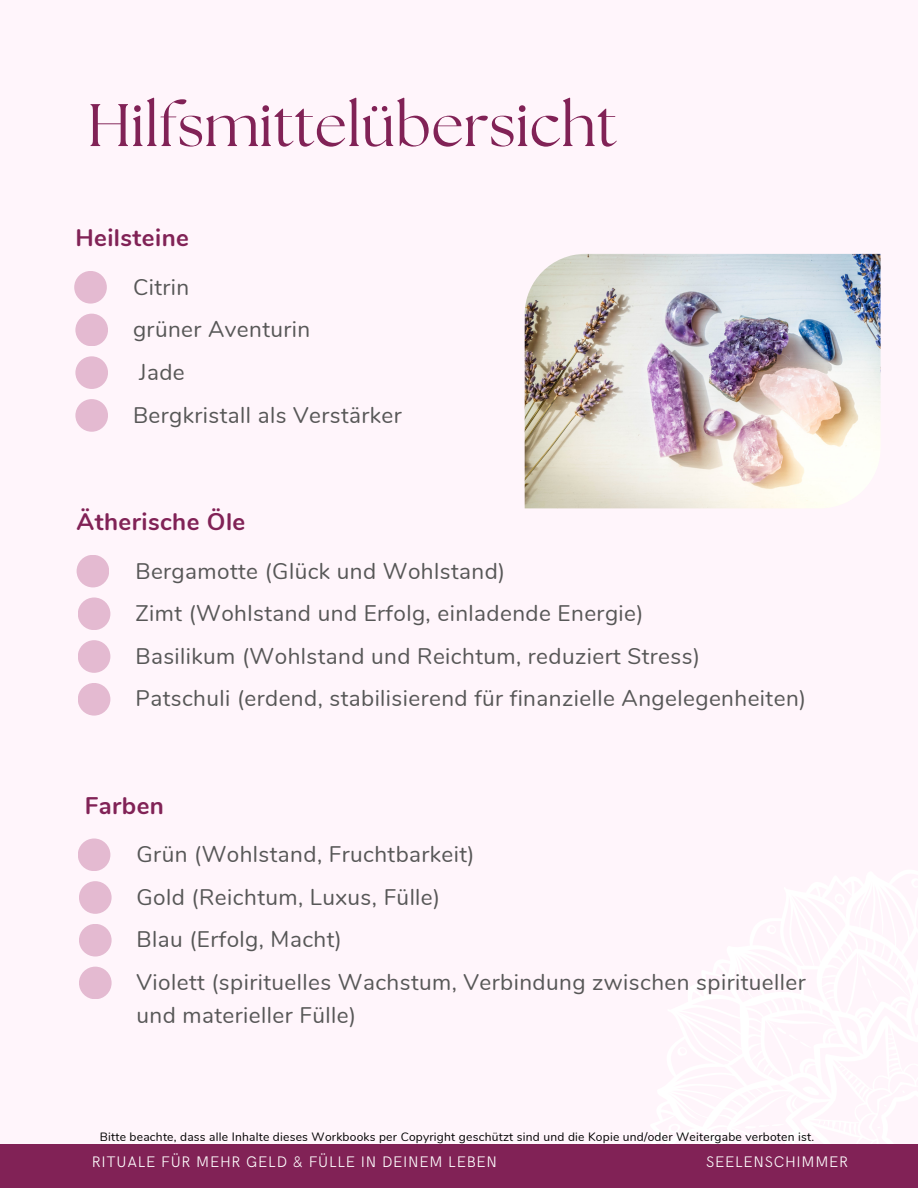
<style>
.page{position:relative;width:918px;height:1188px;background:#fff5fb}
.page>*{position:absolute;margin:0;border:0;box-sizing:border-box;transform-origin:0 0}
.t1{font:59.85px "The Seasons";letter-spacing:.005em;color:#812256}
.t2{font:700 24px "Nunito";letter-spacing:.02em;color:#812256}
.t3{font:22.5px/32.7px "Nunito";letter-spacing:.02em;color:#575757}
.t4{font:300 15.3px "HK Grotesk";letter-spacing:.05em;color:#fff}
.t5{font:12px "Nunito";letter-spacing:.02em;color:#000}
</style>
<div class="page">
<div style="left:74px;top:271px;width:33px;height:33px;background:#e4bad1;border-radius:50%"></div>
<div style="left:75px;top:314px;width:33px;height:32px;background:#e4bad1;border-radius:50%"></div>
<div style="left:75px;top:356px;width:33px;height:33px;background:#e4bad1;border-radius:50%"></div>
<div style="left:75px;top:399px;width:33px;height:33px;background:#e4bad1;border-radius:50%"></div>
<div style="left:77px;top:555px;width:32px;height:32px;background:#e4bad1;border-radius:50%"></div>
<div style="left:78px;top:598px;width:32px;height:32px;background:#e4bad1;border-radius:50%"></div>
<div style="left:78px;top:640px;width:32px;height:33px;background:#e4bad1;border-radius:50%"></div>
<div style="left:78px;top:683px;width:32px;height:33px;background:#e4bad1;border-radius:50%"></div>
<div style="left:78px;top:838px;width:32px;height:33px;background:#e4bad1;border-radius:50%"></div>
<div style="left:79px;top:881px;width:33px;height:33px;background:#e4bad1;border-radius:50%"></div>
<div style="left:79px;top:924px;width:33px;height:33px;background:#e4bad1;border-radius:50%"></div>
<div style="left:79px;top:967px;width:33px;height:32px;background:#e4bad1;border-radius:50%"></div>
<div style="left:867px;top:978px;width:5px;height:10px;background:#fff"></div>
<svg style="left:876px;top:1144px;width:42px;height:1px"></svg>
<div style="left:0;top:1145px;width:918px;height:43px;background:#812256"></div>
<img style="left:525px;top:254px;width:356px;height:254px">
<p class="t1" style="left:87px;top:98px;width:531px">Hilfsmittelübersicht</p>
<p class="t2" style="left:75px;top:221px;width:115px">Heilsteine</p>
<p class="t3" style="left:133px;top:271px;width:58px">Citrin</p>
<p class="t3" style="left:133px;top:313px;width:179px">grüner Aventurin</p>
<p class="t3" style="left:139px;top:356px;width:47px">Jade</p>
<p class="t3" style="left:133px;top:399px;width:270px">Bergkristall als Verstärker</p>
<p class="t2" style="left:77px;top:506px;width:170px">Ätherische Öle</p>
<p class="t3" style="left:135px;top:555px;width:371px">Bergamotte (Glück und Wohlstand)</p>
<p class="t3" style="left:135px;top:597px;width:510px">Zimt (Wohlstand und Erfolg, einladende Energie)</p>
<p class="t3" style="left:135px;top:640px;width:566px">Basilikum (Wohlstand und Reichtum, reduziert Stress)</p>
<p class="t3" style="left:135px;top:683px;width:672px">Patschuli (erdend, stabilisierend für finanzielle Angelegenheiten)</p>
<p class="t2" style="left:85px;top:789px;width:81px">Farben</p>
<p class="t3" style="left:137px;top:839px;width:340px">Grün (Wohlstand, Fruchtbarkeit)</p>
<p class="t3" style="left:137px;top:881px;width:305px">Gold (Reichtum, Luxus, Fülle)</p>
<p class="t3" style="left:137px;top:924px;width:207px">Blau (Erfolg, Macht)</p>
<p class="t3" style="left:137px;top:966px;width:671px">Violett (spirituelles Wachstum, Verbindung zwischen spiritueller und materieller Fülle)</p>
<p class="t5" style="left:100px;top:1128px;width:716px">Bitte beachte, dass alle Inhalte dieses Workbooks per Copyright geschützt sind und die Kopie und/oder Weitergabe verboten ist.</p>
<p class="t4" style="left:92px;top:1154px;width:407px">RITUALE FÜR MEHR GELD &amp; FÜLLE IN DEINEM LEBEN</p>
<p class="t4" style="left:706px;top:1154px;width:144px">SEELENSCHIMMER</p>
</div>
